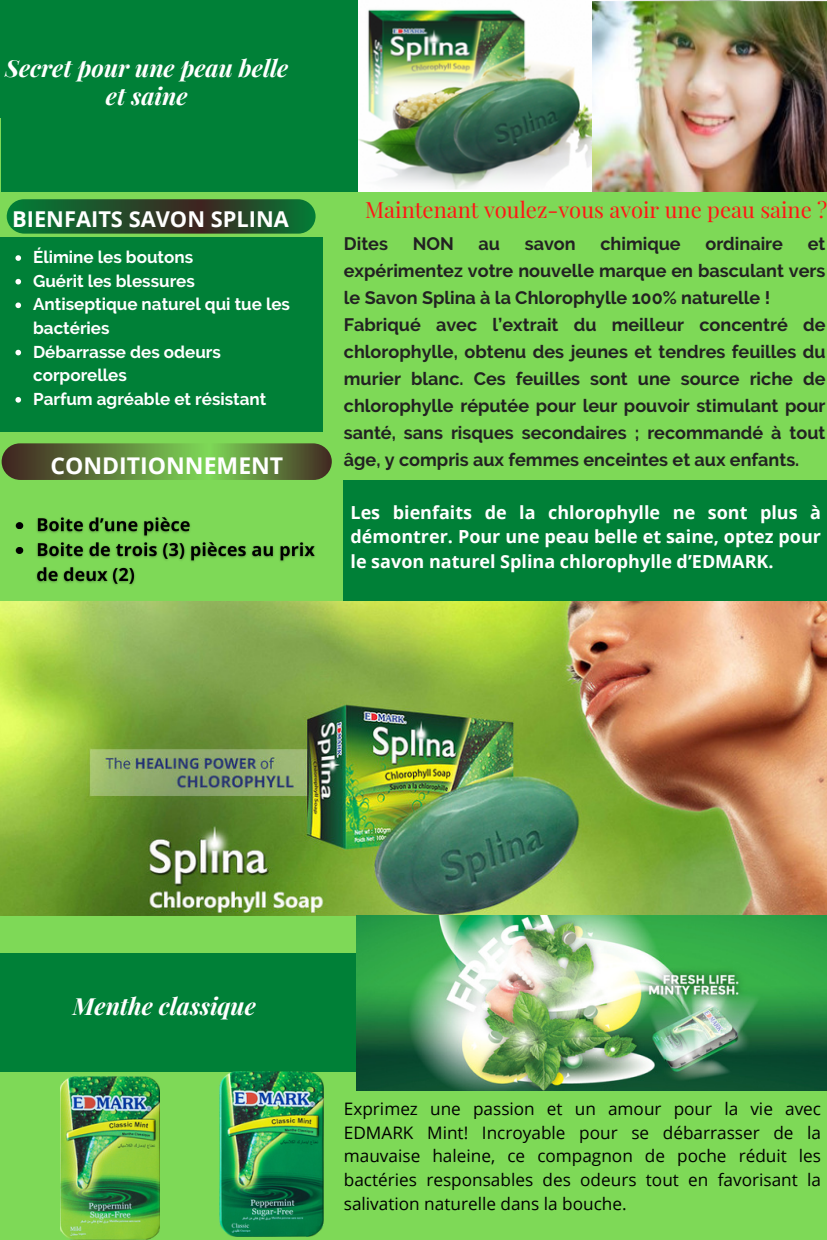
<style>
.page{position:relative;width:827px;height:1240px;background:#7ed957}
.page>*{position:absolute;margin:0;border:0;box-sizing:border-box;transform-origin:0 0}
.t1{font:italic 700 23.7px/28.2px "Playfair Display";color:#fff;text-align:center}
.t2{font:700 23.1px "Open Sans";color:#fff}
.t3{font:22.05px "Playfair Display";color:#ff1616}
.t4{font:700 21.9px "Open Sans";color:#fff}
.t5{font:700 18px/27px "Raleway";color:#222;text-align:justify}
.t6{font:700 18px/24.8px "Open Sans";color:#fff;text-align:justify}
.t7{font:17.25px/23.7px "Open Sans";color:#000;text-align:justify}
.t8{font:700 16.95px/23.7px "Raleway";color:#fff}
</style>
<div class="page">
<div style="left:0;top:0;width:359px;height:117px;background:#008037"></div>
<svg style="left:6px;top:199px;width:310px;height:35px"></svg>
<div style="left:0;top:237px;width:323px;height:195px;background:#008037"></div>
<svg style="left:1px;top:443px;width:331px;height:37px"></svg>
<div style="left:1px;top:73px;width:364px;height:118px;background:#008037"></div>
<div style="left:344px;top:480px;width:483px;height:121px;background:#008037"></div>
<img style="left:358px;top:0;width:234px;height:191px">
<img style="left:592px;top:0;width:235px;height:191px">
<img style="left:0;top:601px;width:827px;height:314px">
<div style="left:0;top:953px;width:357px;height:118px;background:#008037"></div>
<img style="left:220px;top:1072px;width:103px;height:164px">
<img style="left:60px;top:1076px;width:99px;height:164px">
<img style="left:356px;top:915px;width:470px;height:176px">
<svg style="left:15px;top:255px;width:6px;height:6px"></svg>
<svg style="left:15px;top:279px;width:6px;height:5px"></svg>
<svg style="left:15px;top:302px;width:6px;height:6px"></svg>
<svg style="left:15px;top:350px;width:6px;height:5px"></svg>
<svg style="left:15px;top:397px;width:6px;height:6px"></svg>
<img style="left:15px;top:517px;width:300px;height:68px">
<p class="t1" style="left:5px;top:53px;width:285px">Secret pour une peau belle et saine</p>
<p class="t4" style="left:12px;top:204px;width:278px">BIENFAITS SAVON SPLINA</p>
<p class="t8" style="left:33px;top:245px;width:162px">Élimine les boutons</p>
<p class="t8" style="left:33px;top:269px;width:163px">Guérit les blessures</p>
<p class="t8" style="left:33px;top:292px;width:258px">Antiseptique naturel qui tue les bactéries</p>
<p class="t8" style="left:33px;top:340px;width:189px">Débarrasse des odeurs corporelles</p>
<p class="t8" style="left:33px;top:387px;width:235px">Parfum agréable et résistant</p>
<p class="t2" style="left:50px;top:449px;width:234px">CONDITIONNEMENT</p>
<p class="t3" style="left:365px;top:194px;width:464px">Maintenant voulez-vous avoir une peau saine ?</p>
<p class="t5" style="left:344px;top:230px;width:46px">Dites</p>
<p class="t5" style="left:413px;top:230px;width:43px">NON</p>
<p class="t5" style="left:478px;top:230px;width:23px">au</p>
<p class="t5" style="left:525px;top:230px;width:52px">savon</p>
<p class="t5" style="left:600px;top:230px;width:82px">chimique</p>
<p class="t5" style="left:705px;top:230px;width:79px">ordinaire</p>
<p class="t5" style="left:344px;top:230px;width:483px;text-indent:464px">et expérimentez votre nouvelle marque en basculant vers le Savon Splina à la Chlorophylle 100% naturelle !</p>
<p class="t5" style="left:344px;top:311px;width:483px">Fabriqué avec l’extrait du meilleur concentré de chlorophylle, obtenu des jeunes et tendres feuilles du murier blanc. Ces feuilles sont une source riche de chlorophylle réputée pour leur pouvoir stimulant pour santé, sans risques secondaires ; recommandé à tout âge, y compris aux femmes enceintes et aux enfants.</p>
<p class="t6" style="left:350px;top:499px;width:472px">Les bienfaits de la chlorophylle ne sont plus à démontrer. Pour une peau belle et saine, optez pour le savon naturel Splina chlorophylle d’EDMARK.</p>
<p class="t1" style="left:73px;top:991px;width:184px">Menthe classique</p>
<p class="t7" style="left:344px;top:1096px;width:479px">Exprimez une passion et un amour pour la vie avec EDMARK Mint! Incroyable pour se débarrasser de la mauvaise haleine, ce compagnon de poche réduit les bactéries responsables des odeurs tout en favorisant la salivation naturelle dans la bouche.</p>
</div>
